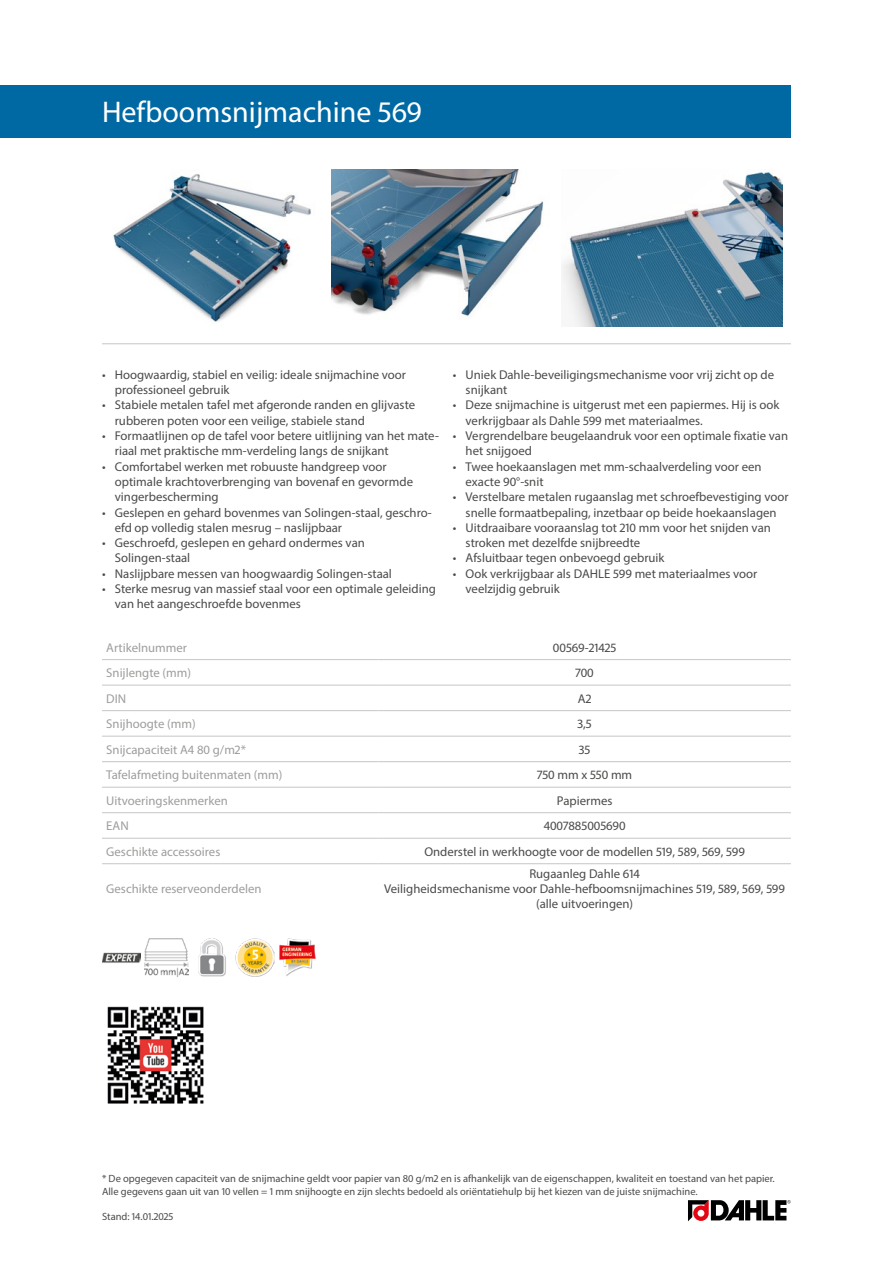
<style>
.page{position:relative;width:893px;height:1263px;background:#fff}
.page>*{position:absolute;margin:0;border:0;box-sizing:border-box;transform-origin:0 0}
.Produktname{font:30px "Myriad Pro";color:#fff}
.Produkttabelle_Zentr{font:12.75px/15.3px "Myriad Pro";color:#4a4a49}
.Produkttabelle_Links{font:12.75px "Myriad Pro";color:#9d9d9c}
.Fussnote{font:10.5px/12.6px "Myriad Pro";color:#4a4a49}
</style>
<div class="page">
<img style="left:113px;top:174px;width:198px;height:148px">
<img style="left:332px;top:170px;width:212px;height:146px">
<img style="left:561px;top:171px;width:221px;height:155px">
<hr style="left:102px;top:343px;width:689px;height:1px;background:#c6c6c6">
<img style="left:102px;top:952px;width:38px;height:11px">
<img style="left:145px;top:938px;width:44px;height:38px">
<img style="left:198px;top:938px;width:28px;height:38px">
<img style="left:236px;top:938px;width:38px;height:38px">
<img style="left:279px;top:938px;width:38px;height:38px">
<img style="left:107px;top:1006px;width:97px;height:98px">
<svg style="left:688px;top:1200px;width:103px;height:21px"></svg>
<div style="left:0;top:85px;width:791px;height:53px;background:#0069a4"></div>
<hr style="left:102px;top:659px;width:276px;height:1px;background:#c6c6c6">
<hr style="left:378px;top:659px;width:413px;height:1px;background:#c6c6c6">
<hr style="left:102px;top:685px;width:276px;height:1px;background:#c6c6c6">
<hr style="left:378px;top:685px;width:413px;height:1px;background:#c6c6c6">
<hr style="left:102px;top:710px;width:276px;height:1px;background:#c6c6c6">
<hr style="left:378px;top:710px;width:413px;height:1px;background:#c6c6c6">
<hr style="left:102px;top:736px;width:276px;height:1px;background:#c6c6c6">
<hr style="left:378px;top:736px;width:413px;height:1px;background:#c6c6c6">
<hr style="left:102px;top:761px;width:276px;height:1px;background:#c6c6c6">
<hr style="left:378px;top:761px;width:413px;height:1px;background:#c6c6c6">
<hr style="left:102px;top:787px;width:276px;height:1px;background:#c6c6c6">
<hr style="left:378px;top:787px;width:413px;height:1px;background:#c6c6c6">
<hr style="left:102px;top:812px;width:276px;height:1px;background:#c6c6c6">
<hr style="left:378px;top:812px;width:413px;height:1px;background:#c6c6c6">
<hr style="left:102px;top:838px;width:276px;height:1px;background:#c6c6c6">
<hr style="left:378px;top:838px;width:413px;height:1px;background:#c6c6c6">
<hr style="left:102px;top:863px;width:276px;height:1px;background:#c6c6c6">
<hr style="left:378px;top:863px;width:413px;height:1px;background:#c6c6c6">
<p class="Produktname" style="left:102px;top:94px;width:321px">Hefboomsnijmachine 569</p>
<p class="Produkttabelle_Zentr" style="left:115px;top:367px;width:293px;text-indent:-13px">• Hoogwaardig, stabiel en veilig: ideale snijmachine voor professioneel gebruik</p>
<p class="Produkttabelle_Zentr" style="left:115px;top:397px;width:302px;text-indent:-13px">• Stabiele metalen tafel met afgeronde randen en glijvaste rubberen poten voor een veilige, stabiele stand</p>
<p class="Produkttabelle_Zentr" style="left:115px;top:428px;width:326px;text-indent:-13px">• Formaatlijnen op de tafel voor betere uitlijning van het mate&shy;riaal met praktische mm-verdeling langs de snijkant</p>
<p class="Produkttabelle_Zentr" style="left:115px;top:458px;width:300px;text-indent:-13px">• Comfortabel werken met robuuste handgreep voor optimale krachtoverbrenging van bovenaf en gevormde vingerbescherming</p>
<p class="Produkttabelle_Zentr" style="left:115px;top:504px;width:319px;text-indent:-13px">• Geslepen en gehard bovenmes van Solingen-staal, geschro&shy;efd op volledig stalen mesrug – naslijpbaar</p>
<p class="Produkttabelle_Zentr" style="left:115px;top:535px;width:252px;text-indent:-13px">• Geschroefd, geslepen en gehard ondermes van<br>Solingen-staal</p>
<p class="Produkttabelle_Zentr" style="left:102px;top:566px;width:291px">• Naslijpbare messen van hoogwaardig Solingen-staal</p>
<p class="Produkttabelle_Zentr" style="left:115px;top:581px;width:323px;text-indent:-13px">• Sterke mesrug van massief staal voor een optimale geleiding van het aangeschroefde bovenmes</p>
<p class="Produkttabelle_Zentr" style="left:466px;top:367px;width:310px;text-indent:-13px">• Uniek Dahle-beveiligingsmechanisme voor vrij zicht op de snijkant</p>
<p class="Produkttabelle_Zentr" style="left:466px;top:397px;width:315px;text-indent:-13px">• Deze snijmachine is uitgerust met een papiermes. Hij is ook verkrijgbaar als Dahle 599 met materiaalmes.</p>
<p class="Produkttabelle_Zentr" style="left:466px;top:428px;width:324px;text-indent:-13px">• Vergrendelbare beugelaandruk voor een optimale fixatie van het snijgoed</p>
<p class="Produkttabelle_Zentr" style="left:466px;top:458px;width:298px;text-indent:-13px">• Twee hoekaanslagen met mm-schaalverdeling voor een exacte 90°-snit</p>
<p class="Produkttabelle_Zentr" style="left:453px;top:489px;width:337px;text-align:center">• Verstelbare metalen rugaanslag met schroefbevestiging voor snelle formaatbepaling, inzetbaar op beide hoekaanslagen</p>
<p class="Produkttabelle_Zentr" style="left:466px;top:520px;width:307px;text-indent:-13px">• Uitdraaibare vooraanslag tot 210 mm voor het snijden van stroken met dezelfde snijbreedte</p>
<p class="Produkttabelle_Zentr" style="left:453px;top:550px;width:213px">• Afsluitbaar tegen onbevoegd gebruik</p>
<p class="Produkttabelle_Zentr" style="left:466px;top:566px;width:293px;text-indent:-13px">• Ook verkrijgbaar als DAHLE 599 met materiaalmes voor veelzijdig gebruik</p>
<p class="Produkttabelle_Links" style="left:106px;top:639px;width:82px">Artikelnummer</p>
<p class="Produkttabelle_Zentr" style="left:553px;top:639px;width:65px">00569-21425</p>
<p class="Produkttabelle_Links" style="left:106px;top:665px;width:86px">Snijlengte (mm)</p>
<p class="Produkttabelle_Zentr" style="left:575px;top:665px;width:20px">700</p>
<p class="Produkttabelle_Links" style="left:106px;top:690px;width:21px">DIN</p>
<p class="Produkttabelle_Zentr" style="left:578px;top:690px;width:15px">A2</p>
<p class="Produkttabelle_Links" style="left:106px;top:716px;width:91px">Snijhoogte (mm)</p>
<p class="Produkttabelle_Zentr" style="left:578px;top:716px;width:16px">3,5</p>
<p class="Produkttabelle_Links" style="left:106px;top:741px;width:141px">Snijcapaciteit A4 80 g/m2*</p>
<p class="Produkttabelle_Zentr" style="left:579px;top:741px;width:13px">35</p>
<p class="Produkttabelle_Links" style="left:106px;top:767px;width:178px">Tafelafmeting buitenmaten (mm)</p>
<p class="Produkttabelle_Zentr" style="left:537px;top:767px;width:97px">750 mm x 550 mm</p>
<p class="Produkttabelle_Links" style="left:106px;top:792px;width:123px">Uitvoeringskenmerken</p>
<p class="Produkttabelle_Zentr" style="left:557px;top:793px;width:57px">Papiermes</p>
<p class="Produkttabelle_Links" style="left:106px;top:818px;width:24px">EAN</p>
<p class="Produkttabelle_Zentr" style="left:544px;top:818px;width:84px">4007885005690</p>
<p class="Produkttabelle_Links" style="left:106px;top:844px;width:116px">Geschikte accessoires</p>
<p class="Produkttabelle_Zentr" style="left:424px;top:844px;width:322px">Onderstel in werkhoogte voor de modellen 519, 589, 569, 599</p>
<p class="Produkttabelle_Links" style="left:106px;top:881px;width:157px">Geschikte reserveonderdelen</p>
<p class="Produkttabelle_Zentr" style="left:529px;top:865px;width:112px">Rugaanleg Dahle 614</p>
<p class="Produkttabelle_Zentr" style="left:384px;top:881px;width:402px;text-align:center">Veiligheidsmechanisme voor Dahle-hefboomsnijmachines 519, 589, 569, 599 (alle uitvoeringen)</p>
<p class="Fussnote" style="left:102px;top:1172px;width:674px">* De opgegeven capaciteit van de snijmachine geldt voor papier van 80 g/m2 en is afhankelijk van de eigenschappen, kwaliteit en toestand van het papier.<br>Alle gegevens gaan uit van 10 vellen = 1 mm snijhoogte en zijn slechts bedoeld als oriëntatiehulp bij het kiezen van de juiste snijmachine.</p>
<p class="Fussnote" style="left:102px;top:1210px;width:73px">Stand: 14.01.2025</p>
</div>
